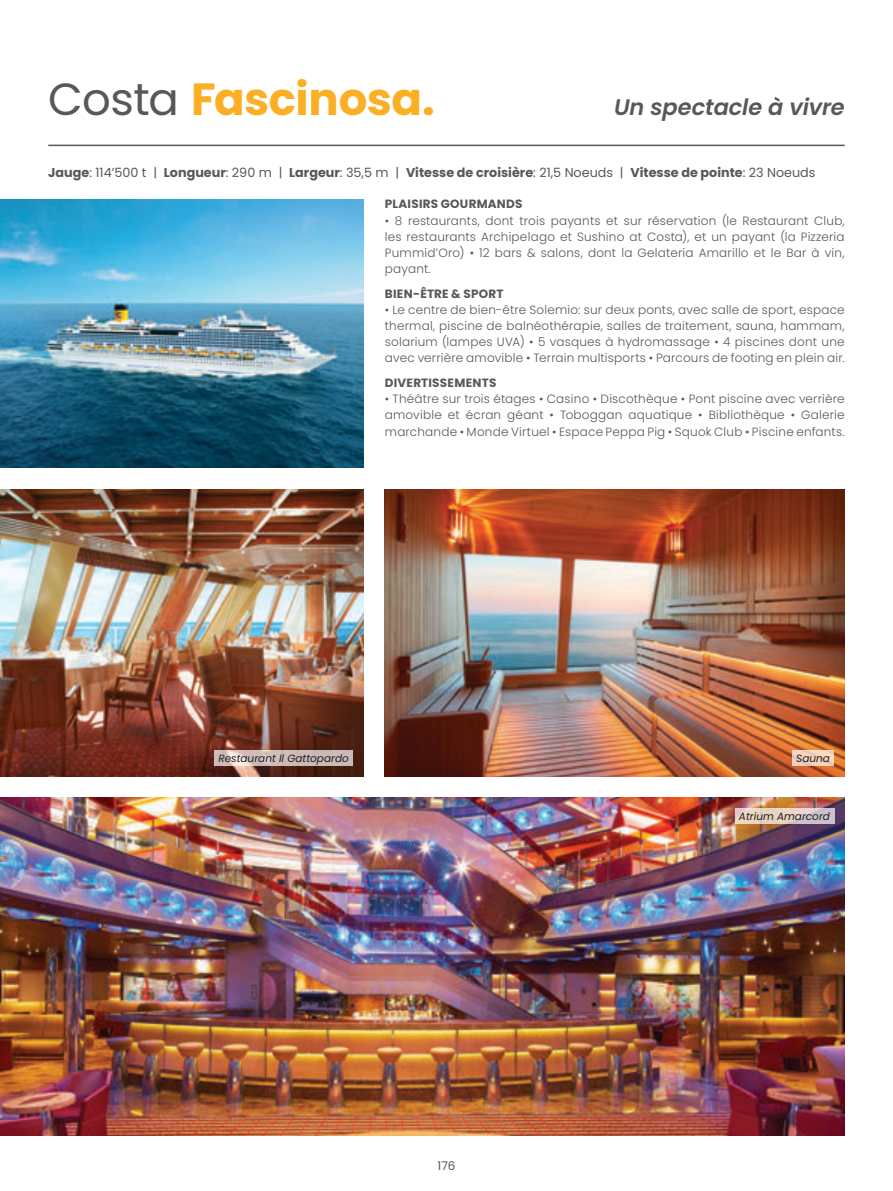
<style>
.page{position:relative;width:893px;height:1191px;background:#fff}
.page>*{position:absolute;margin:0;border:0;box-sizing:border-box;transform-origin:0 0}
.t1{font:700 45px "Poppins";letter-spacing:-.01em;color:#fbaf25}
.t2{font:italic 600 22.5px "Poppins";letter-spacing:-.005em;color:#57585a}
.t3{font:700 12.75px "Poppins";color:#57585a}
.t4{font:300 12px/16.2px "Poppins";letter-spacing:.015em;color:#57585a;text-align:justify}
.t5{font:700 12px "Poppins";letter-spacing:.02em;color:#57585a}
.t6{font:12px "Poppins";color:#57585a}
.t7{font:italic 10.5px "Poppins";color:#231f20}
.s1{font-weight:400;color:#57585a}
.s2{font-weight:400}
</style>
<div class="page">
<hr style="left:48px;top:145px;width:797px;height:1px;background:#57585a">
<img style="left:0;top:200px;width:364px;height:268px">
<img style="left:385px;top:489px;width:460px;height:287px">
<img style="left:0;top:489px;width:364px;height:287px">
<img style="left:0;top:797px;width:845px;height:338px">
<svg style="left:214px;top:750px;width:139px;height:15px;fill:#cbbbb8"></svg>
<svg style="left:792px;top:750px;width:42px;height:15px"></svg>
<svg style="left:735px;top:808px;width:99px;height:15px"></svg>
<h1 class="t1" style="left:48px;top:73px;width:388px"><span class="s1">Costa</span> Fascinosa.</h1>
<h2 class="t2" style="left:614px;top:94px;width:232px">Un spectacle à vivre</h2>
<p class="t3" style="left:48px;top:165px;width:769px">Jauge<span class="s2">: 114’500 t |</span> Longueur<span class="s2">: 290 m |</span> Largeur<span class="s2">: 35,5 m |</span> Vitesse de croisière<span class="s2">: 21,5 Noeuds |</span> Vitesse de pointe<span class="s2">: 23 Noeuds</span></p>
<p class="t5" style="left:385px;top:197px;width:139px">PLAISIRS GOURMANDS</p>
<p class="t4" style="left:385px;top:212px;width:461px">• 8 restaurants, dont trois payants et sur réservation (le Restaurant Club, les restaurants Archipelago et Sushino at Costa), et un payant (la Pizzeria Pummid’Oro) • 12 bars &amp; salons, dont la Gelateria Amarillo et le Bar à vin, payant.</p>
<p class="t5" style="left:385px;top:286px;width:120px">BIEN-ÊTRE &amp; SPORT</p>
<p class="t4" style="left:385px;top:302px;width:461px">• Le centre de bien-être Solemio: sur deux ponts, avec salle de sport, espace thermal, piscine de balnéothérapie, salles de traitement, sauna, hammam, solarium (lampes UVA) • 5 vasques à hydromassage • 4 piscines dont une avec verrière amovible • Terrain multisports • Parcours de footing en plein air.</p>
<p class="t5" style="left:385px;top:376px;width:113px">DIVERTISSEMENTS</p>
<p class="t4" style="left:385px;top:391px;width:461px">• Théâtre sur trois étages • Casino • Discothèque • Pont piscine avec verrière amovible et écran géant • Toboggan aquatique • Bibliothèque • Galerie marchande • Monde Virtuel • Espace Peppa Pig • Squok Club • Piscine enfants.</p>
<p class="t7" style="left:218px;top:752px;width:132px">Restaurant Il Gattopardo</p>
<p class="t7" style="left:796px;top:752px;width:35px">Sauna</p>
<p class="t6" style="left:437px;top:1158px;width:20px">176</p>
<p class="t7" style="left:739px;top:809px;width:93px">Atrium Amarcord</p>
</div>
